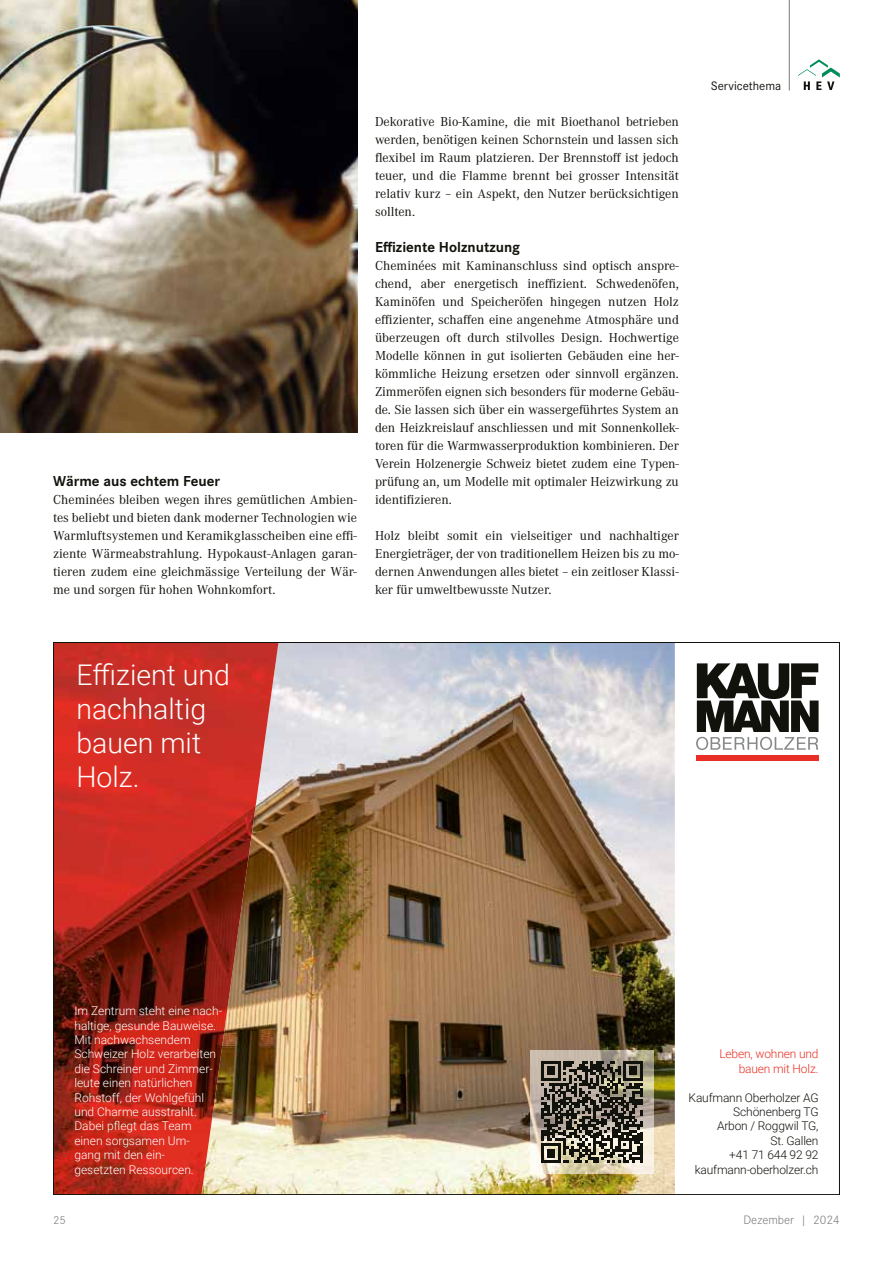
<style>
.page{position:relative;width:893px;height:1263px;background:#fff}
.page>*{position:absolute;margin:0;border:0;box-sizing:border-box;transform-origin:0 0}
.t1{font:300 28.5px/34.2px "Roboto";color:#fff}
.t2{font:700 15px "Corporate S";color:#12120d}
.t3{font:13.5px/18px "Corporate A";color:#12120d;text-align:justify}
.t4{font:300 12.75px "Corporate S";color:#7b7d7c}
.t5{font:12.75px "Corporate S";color:#12120d}
.t6{font:300 12px/14.4px "Roboto";color:#fff}
.t7{font:300 12px/14.4px "Roboto";letter-spacing:-.015em;color:#12120d;text-align:right}
.t8{font:300 12px/14.4px "Roboto";letter-spacing:-.015em;color:#e92f23;text-align:right}
.t9{font:300 12px "Corporate S";color:#7b7d7c}
</style>
<div class="page">
<hr style="left:789px;top:0;width:1px;height:90px;background:#929493">
<svg style="left:798px;top:59px;width:42px;height:31px"></svg>
<img style="left:279px;top:644px;width:396px;height:549px">
<svg style="left:696px;top:663px;width:122px;height:87px"></svg>
<div style="left:696px;top:755px;width:123px;height:6px;background:#e92f23"></div>
<img style="left:55px;top:644px;width:224px;height:549px">
<img style="left:530px;top:1050px;width:124px;height:124px">
<svg style="left:541px;top:1061px;width:102px;height:102px;background:#5f5b51"></svg>
<hr style="left:640px;top:1143px;width:3px;height:20px;background:#12120d">
<img style="left:0;top:0;width:357px;height:432px">
<p class="t2" style="left:53px;top:471px;width:169px">Wärme aus echtem Feuer</p>
<p class="t3" style="left:53px;top:490px;width:305px">Cheminées bleiben wegen ihres gemütlichen Ambien&shy;tes beliebt und bieten dank moderner Technologien wie Warmluftsystemen und Keramikglasscheiben eine effi&shy;ziente Wärmeabstrahlung. Hypokaust-Anlagen garan&shy;tieren zudem eine gleichmässige Verteilung der Wär&shy;me und sorgen für hohen Wohnkomfort.</p>
<p class="t3" style="left:375px;top:112px;width:305px">Dekorative Bio-Kamine, die mit Bioethanol betrieben werden, benötigen keinen Schornstein und lassen sich flexibel im Raum platzieren. Der Brennstoff ist jedoch teuer, und die Flamme brennt bei grosser Intensität relativ kurz – ein Aspekt, den Nutzer berücksichtigen sollten.</p>
<p class="t2" style="left:375px;top:237px;width:147px">Effiziente Holznutzung</p>
<p class="t3" style="left:375px;top:256px;width:305px">Cheminées mit Kaminanschluss sind optisch anspre&shy;chend, aber energetisch ineffizient. Schwedenöfen, Kaminöfen und Speicheröfen hingegen nutzen Holz effizienter, schaffen eine angenehme Atmosphäre und überzeugen oft durch stilvolles Design. Hochwertige Modelle können in gut isolierten Gebäuden eine her&shy;kömmliche Heizung ersetzen oder sinnvoll ergänzen.<br>Zimmeröfen eignen sich besonders für moderne Gebäu&shy;de. Sie lassen sich über ein wassergeführtes System an den Heizkreislauf anschliessen und mit Sonnenkollek&shy;toren für die Warmwasserproduktion kombinieren. Der Verein Holzenergie Schweiz bietet zudem eine Typen&shy;prüfung an, um Modelle mit optimaler Heizwirkung zu identifizieren.</p>
<p class="t3" style="left:375px;top:526px;width:305px">Holz bleibt somit ein vielseitiger und nachhaltiger Energieträger, der von traditionellem Heizen bis zu mo&shy;dernen Anwendungen alles bietet – ein zeitloser Klassi&shy;ker für umweltbewusste Nutzer.</p>
<h1 class="t1" style="left:76px;top:656px;width:155px">Effizient und nachhaltig bauen mit<br>Holz.</h1>
<p class="t5" style="left:711px;top:77px;width:72px">Servicethema</p>
<p class="t6" style="left:74px;top:1003px;width:149px">Im Zentrum steht eine nach&shy;haltige, gesunde Bauweise.<br>Mit nachwachsendem<br>Schweizer Holz verarbeiten die Schreiner und Zimmer&shy;leute einen natürlichen<br>Rohstoff, der Wohlgefühl und Charme ausstrahlt.<br>Dabei pflegt das Team einen sorgsamen Um-<br>gang mit den ein-<br>gesetzten Ressourcen.</p>
<p class="t8" style="left:719px;top:1046px;width:101px">Leben, wohnen und bauen mit Holz.</p>
<p class="t7" style="left:689px;top:1090px;width:131px">Kaufmann Oberholzer AG<br>Schönenberg TG<br>Arbon / Roggwil TG,<br>St. Gallen<br>+41 71 644 92 92 kaufmann-oberholzer.ch</p>
<p class="t9" style="left:53px;top:1212px;width:14px">25</p>
<p class="t4" style="left:743px;top:1211px;width:98px">Dezember | 2024</p>
</div>
